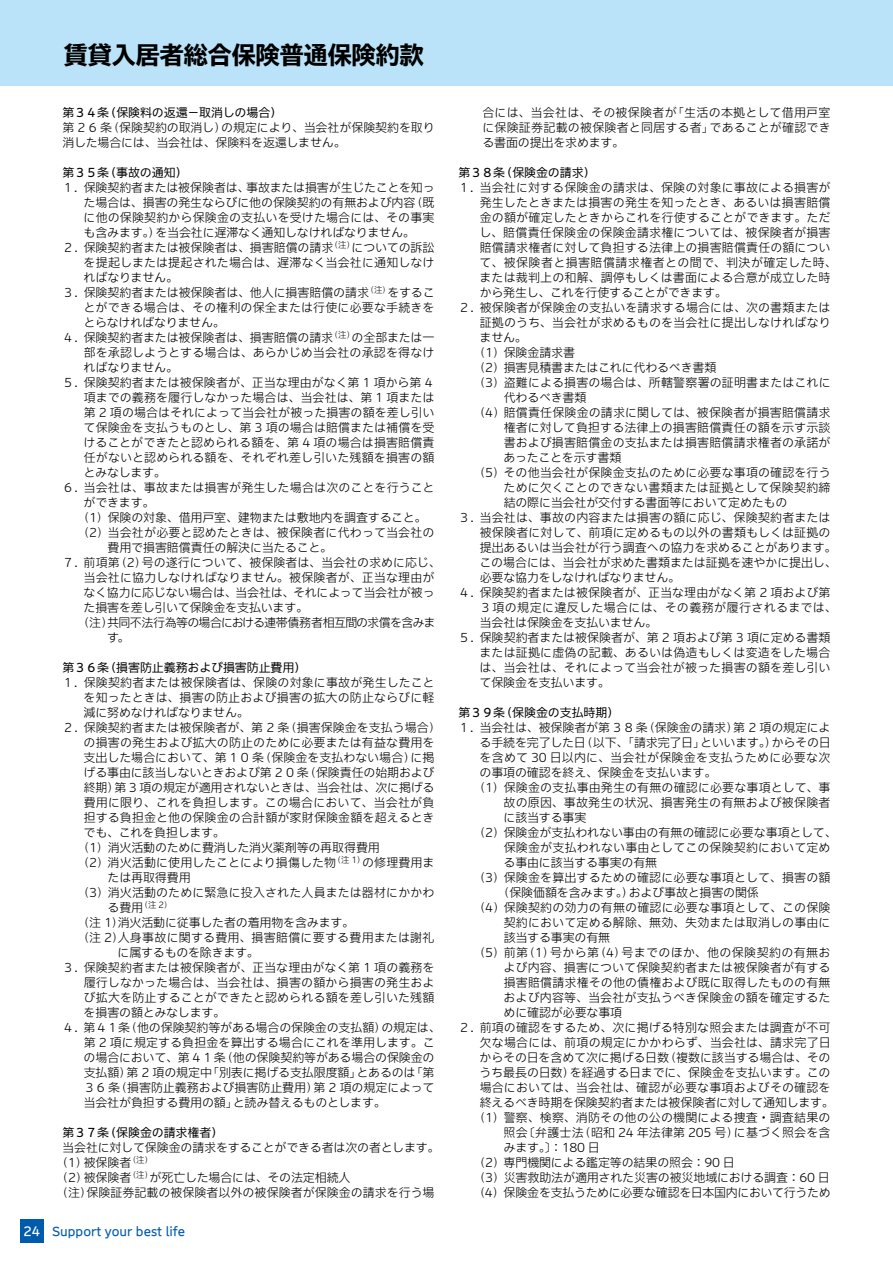
<style>
.page{position:relative;width:893px;height:1263px;background:#fff}
.page>*{position:absolute;margin:0;border:0;box-sizing:border-box;transform-origin:0 0}
.t1{font:700 expanded 24px "TBUD Go Std";color:#000}
.t2{font:300 12px/15px "Iwa UCDA Goth Std";letter-spacing:.005em;color:#000;text-align:justify}
.t3{font:300 12px "Iwa UCDA Goth Std";letter-spacing:-.015em;color:#000}
.t4{font:300 12px "Iwa UCDA Goth Std";letter-spacing:-.02em;color:#000}
.t5{font:100 12px "Iwa UCDA Goth Std";letter-spacing:-.015em;color:#000}
.t6{font:300 12px "Iwa UCDA Goth Std";letter-spacing:-.06em;color:#000}
.t7{font:300 12px "Iwa UCDA Goth Std";letter-spacing:.03em;color:#000}
.t8{font:300 12px "Iwa UCDA Goth Std";letter-spacing:-.03em;color:#000}
.t9{font:500 12px "Iwa UCDA Goth Std";color:#005bac}
.t10{font:300 12px "Iwa UCDA Goth Std";letter-spacing:-.025em;color:#000}
.t11{font:300 8.4px "Iwa UCDA Goth Std";color:#000}
.s1{font-size:12px}
.s2{font-size:12.45px;color:#fff}
</style>
<div class="page">
<div style="left:0;top:0;width:893px;height:85px;background:#bae3f9"></div>
<div style="left:20px;top:1219px;width:24px;height:24px;background:#005bac"></div>
<h1 class="t1" style="left:64px;top:41px;width:362px">賃貸入居者総合保険普通保険約款</h1>
<p class="t5" style="left:62px;top:104px;width:221px">第３４条（保険料の返還－取消しの場合）</p>
<p class="t2" style="left:62px;top:119px;width:374px">第２６条（保険契約の取消し）の規定により、当会社が保険契約を取り消した場合には、当会社は、保険料を返還しません。</p>
<p class="t5" style="left:62px;top:164px;width:127px">第３５条（事故の通知）</p>
<p class="t2" style="left:84px;top:179px;width:353px;text-indent:-21px">１. 保険契約者または被保険者は、事故または損害が生じたことを知った場合は、損害の発生ならびに他の保険契約の有無および内容（既に他の保険契約から保険金の支払いを受けた場合には、その事実も含みます。）を当会社に遅滞なく通知しなければなりません。</p>
<p class="t2" style="left:84px;top:239px;width:352px;text-indent:-21px">２. 保険契約者または被保険者は、損害賠償の請求<sup>（注）</sup>についての訴訟を提起しまたは提起された場合は、遅滞なく当会社に通知しなければなりません。</p>
<p class="t2" style="left:84px;top:284px;width:353px;text-indent:-21px">３. 保険契約者または被保険者は、他人に損害賠償の請求<sup>（注）</sup>をすることができる場合は、その権利の保全または行使に必要な手続きをとらなければなりません。</p>
<p class="t2" style="left:84px;top:329px;width:352px;text-indent:-21px">４. 保険契約者または被保険者は、損害賠償の請求<sup>（注）</sup>の全部または一部を承認しようとする場合は、あらかじめ当会社の承認を得なければなりません。</p>
<p class="t2" style="left:83px;top:374px;width:353px;text-indent:-21px">５. 保険契約者または被保険者が、正当な理由がなく第１項から第４項までの義務を履行しなかった場合は、当会社は、第１項または第２項の場合はそれによって当会社が被った損害の額を差し引いて保険金を支払うものとし、第３項の場合は賠償または補償を受けることができたと認められる額を、第４項の場合は損害賠償責任がないと認められる額を、それぞれ差し引いた残額を損害の額とみなします。</p>
<p class="t2" style="left:62px;top:479px;width:374px">６. 当会社は、事故または損害が発生した場合は次のことを行うこと</p>
<p class="t2" style="left:84px;top:494px;width:72px">ができます。</p>
<p class="t3" style="left:77px;top:509px;width:351px">（1）保険の対象、借用戸室、建物または敷地内を調査すること。</p>
<p class="t2" style="left:77px;top:524px;width:359px">（2）当会社が必要と認めたときは、被保険者に代わって当会社の</p>
<p class="t3" style="left:108px;top:539px;width:226px">費用で損害賠償責任の解決に当たること。</p>
<p class="t2" style="left:62px;top:554px;width:380px">７. 前項第（2）号の遂行について、被保険者は、当会社の求めに応じ、</p>
<p class="t2" style="left:84px;top:569px;width:352px">当会社に協力しなければなりません。被保険者が、正当な理由が</p>
<p class="t3" style="left:84px;top:584px;width:353px">なく協力に応じない場合は、当会社は、それによって当会社が被っ</p>
<p class="t3" style="left:84px;top:599px;width:226px">た損害を差し引いて保険金を支払います。</p>
<p class="t6" style="left:77px;top:614px;width:360px">（注）共同不法行為等の場合における連帯債務者相互間の求償を含みま</p>
<p class="t2" style="left:107px;top:629px;width:24px">す。</p>
<p class="t5" style="left:62px;top:659px;width:245px">第３６条（損害防止義務および損害防止費用）</p>
<p class="t2" style="left:84px;top:674px;width:353px;text-indent:-22px">１. 保険契約者または被保険者は、保険の対象に事故が発生したことを知ったときは、損害の防止および損害の拡大の防止ならびに軽減に努めなければなりません。</p>
<p class="t2" style="left:62px;top:719px;width:380px">２. 保険契約者または被保険者が、第２条（損害保険金を支払う場合）</p>
<p class="t2" style="left:84px;top:734px;width:352px">の損害の発生および拡大の防止のために必要または有益な費用を</p>
<p class="t2" style="left:84px;top:749px;width:352px">支出した場合において、第１０条（保険金を支払わない場合）に掲</p>
<p class="t4" style="left:84px;top:764px;width:352px">げる事由に該当しないときおよび第２０条（保険責任の始期および</p>
<p class="t3" style="left:84px;top:779px;width:352px">終期）第３項の規定が適用されないときは、当会社は、次に掲げる</p>
<p class="t2" style="left:84px;top:794px;width:352px">費用に限り、これを負担します。この場合において、当会社が負</p>
<p class="t2" style="left:84px;top:809px;width:352px">担する負担金と他の保険金の合計額が家財保険金額を超えるとき</p>
<p class="t4" style="left:84px;top:824px;width:143px">でも、これを負担します。</p>
<p class="t3" style="left:77px;top:839px;width:304px">（1）消火活動のために費消した消火薬剤等の再取得費用</p>
<p class="t2" style="left:77px;top:854px;width:359px">（2）消火活動に使用したことにより損傷した物<sup>（注</sup> <sup>1）</sup>の修理費用ま</p>
<p class="t2" style="left:108px;top:869px;width:85px">たは再取得費用</p>
<p class="t2" style="left:77px;top:884px;width:359px">（3）消火活動のために緊急に投入された人員または器材にかかわ</p>
<p class="t11" style="left:108px;top:898px;width:66px"><span class="s1">る費用</span>（注 2）</p>
<p class="t3" style="left:77px;top:914px;width:278px">（注 1）消火活動に従事した者の着用物を含みます。</p>
<p class="t2" style="left:77px;top:929px;width:359px">（注 2）人身事故に関する費用、損害賠償に要する費用または謝礼</p>
<p class="t4" style="left:118px;top:944px;width:143px">に属するものを除きます。</p>
<p class="t2" style="left:84px;top:959px;width:353px;text-indent:-21px">３. 保険契約者または被保険者が、正当な理由がなく第１項の義務を履行しなかった場合は、当会社は、損害の額から損害の発生および拡大を防止することができたと認められる額を差し引いた残額を損害の額とみなします。</p>
<p class="t2" style="left:83px;top:1019px;width:359px;text-align:left;text-indent:-21px">４. 第４１条（他の保険契約等がある場合の保険金の支払額）の規定は、第２項に規定する負担金を算出する場合にこれを準用します。この場合において、第４１条（他の保険契約等がある場合の保険金の支払額）第２項の規定中「別表に掲げる支払限度額」とあるのは「第３６条（損害防止義務および損害防止費用）第２項の規定によって当会社が負担する費用の額」と読み替えるものとします。</p>
<p class="t5" style="left:62px;top:1124px;width:162px">第３７条（保険金の請求権者）</p>
<p class="t2" style="left:56px;top:1139px;width:385px;text-align:left;text-indent:6px">当会社に対して保険金の請求をすることができる者は次の者とします。（1）被保険者<sup>（注）<br></sup>（2）被保険者<sup>（注）</sup>が死亡した場合には、その法定相続人<br>（注）保険証券記載の被保険者以外の被保険者が保険金の請求を行う場</p>
<p class="t9" style="left:24px;top:1222px;width:163px"><span class="s2">24</span> Support your best life</p>
<p class="t2" style="left:482px;top:104px;width:350px">合には、当会社は、その被保険者が「生活の本拠として借用戸室に保険証券記載の被保険者と同居する者」であることが確認できる書面の提出を求めます。</p>
<p class="t5" style="left:458px;top:164px;width:139px">第３８条（保険金の請求）</p>
<p class="t2" style="left:479px;top:179px;width:359px;text-align:left;text-indent:-21px">１. 当会社に対する保険金の請求は、保険の対象に事故による損害が発生したときまたは損害の発生を知ったとき、あるいは損害賠償金の額が確定したときからこれを行使することができます。ただし、賠償責任保険金の保険金請求権については、被保険者が損害賠償請求権者に対して負担する法律上の損害賠償責任の額について、被保険者と損害賠償請求権者との間で、判決が確定した時、または裁判上の和解、調停もしくは書面による合意が成立した時から発生し、これを行使することができます。</p>
<p class="t2" style="left:458px;top:299px;width:374px">２. 被保険者が保険金の支払いを請求する場合には、次の書類または</p>
<p class="t2" style="left:480px;top:314px;width:353px">証拠のうち、当会社が求めるものを当会社に提出しなければなり</p>
<p class="t2" style="left:480px;top:329px;width:49px">ません。</p>
<p class="t2" style="left:473px;top:344px;width:103px">（1）保険金請求書</p>
<p class="t4" style="left:473px;top:359px;width:244px">（2）損害見積書またはこれに代わるべき書類</p>
<p class="t2" style="left:473px;top:374px;width:359px">（3）盗難による損害の場合は、所轄警察署の証明書またはこれに</p>
<p class="t4" style="left:504px;top:389px;width:84px">代わるべき書類</p>
<p class="t2" style="left:473px;top:404px;width:359px">（4）賠償責任保険金の請求に関しては、被保険者が損害賠償請求</p>
<p class="t2" style="left:504px;top:419px;width:328px">権者に対して負担する法律上の損害賠償責任の額を示す示談</p>
<p class="t2" style="left:504px;top:434px;width:328px">書および損害賠償金の支払または損害賠償請求権者の承諾が</p>
<p class="t10" style="left:504px;top:449px;width:119px">あったことを示す書類</p>
<p class="t2" style="left:473px;top:464px;width:359px">（5）その他当会社が保険金支払のために必要な事項の確認を行う</p>
<p class="t2" style="left:504px;top:479px;width:328px">ために欠くことのできない書類または証拠として保険契約締</p>
<p class="t3" style="left:504px;top:494px;width:285px">結の際に当会社が交付する書面等において定めたもの</p>
<p class="t2" style="left:479px;top:509px;width:359px;text-align:left;text-indent:-21px">３. 当会社は、事故の内容または損害の額に応じ、保険契約者または被保険者に対して、前項に定めるもの以外の書類もしくは証拠の提出あるいは当会社が行う調査への協力を求めることがあります。この場合には、当会社が求めた書類または証拠を速やかに提出し、必要な協力をしなければなりません。</p>
<p class="t2" style="left:479px;top:584px;width:359px;text-align:left;text-indent:-21px">４. 保険契約者または被保険者が、正当な理由がなく第２項および第<br>３項の規定に違反した場合には、その義務が履行されるまでは、当会社は保険金を支払いません。</p>
<p class="t2" style="left:480px;top:629px;width:352px;text-indent:-21px">５. 保険契約者または被保険者が、第２項および第３項に定める書類または証拠に虚偽の記載、あるいは偽造もしくは変造をした場合は、当会社は、それによって当会社が被った損害の額を差し引いて保険金を支払います。</p>
<p class="t5" style="left:458px;top:704px;width:162px">第３９条（保険金の支払時期）</p>
<p class="t2" style="left:458px;top:719px;width:374px">１. 当会社は、被保険者が第３８条（保険金の請求）第２項の規定によ</p>
<p class="t4" style="left:480px;top:734px;width:353px">る手続を完了した日（以下、「請求完了日」といいます。）からその日</p>
<p class="t2" style="left:480px;top:749px;width:352px">を含めて 30 日以内に、当会社が保険金を支払うために必要な次</p>
<p class="t3" style="left:480px;top:764px;width:238px">の事項の確認を終え、保険金を支払います。</p>
<p class="t2" style="left:473px;top:779px;width:359px">（1）保険金の支払事由発生の有無の確認に必要な事項として、事</p>
<p class="t2" style="left:504px;top:794px;width:328px">故の原因、事故発生の状況、損害発生の有無および被保険者</p>
<p class="t3" style="left:504px;top:809px;width:84px">に該当する事実</p>
<p class="t2" style="left:473px;top:824px;width:365px">（2）保険金が支払われない事由の有無の確認に必要な事項として、</p>
<p class="t2" style="left:504px;top:839px;width:328px">保険金が支払われない事由としてこの保険契約において定め</p>
<p class="t3" style="left:504px;top:854px;width:155px">る事由に該当する事実の有無</p>
<p class="t2" style="left:473px;top:869px;width:359px">（3）保険金を算出するための確認に必要な事項として、損害の額</p>
<p class="t3" style="left:497px;top:884px;width:263px">（保険価額を含みます。）および事故と損害の関係</p>
<p class="t2" style="left:473px;top:899px;width:359px">（4）保険契約の効力の有無の確認に必要な事項として、この保険</p>
<p class="t2" style="left:504px;top:914px;width:328px">契約において定める解除、無効、失効または取消しの事由に</p>
<p class="t3" style="left:504px;top:929px;width:108px">該当する事実の有無</p>
<p class="t7" style="left:473px;top:944px;width:359px">（5）前第（1）号から第（4）号までのほか、他の保険契約の有無お</p>
<p class="t2" style="left:504px;top:959px;width:329px">よび内容、損害について保険契約者または被保険者が有する</p>
<p class="t2" style="left:504px;top:974px;width:328px">損害賠償請求権その他の債権および既に取得したものの有無</p>
<p class="t2" style="left:504px;top:989px;width:328px">および内容等、当会社が支払うべき保険金の額を確定するた</p>
<p class="t2" style="left:504px;top:1004px;width:120px">めに確認が必要な事項</p>
<p class="t2" style="left:458px;top:1019px;width:374px">２. 前項の確認をするため、次に掲げる特別な照会または調査が不可</p>
<p class="t2" style="left:480px;top:1034px;width:352px">欠な場合には、前項の規定にかかわらず、当会社は、請求完了日</p>
<p class="t2" style="left:480px;top:1049px;width:352px">からその日を含めて次に掲げる日数（複数に該当する場合は、その</p>
<p class="t2" style="left:480px;top:1064px;width:353px">うち最長の日数）を経過する日までに、保険金を支払います。この</p>
<p class="t2" style="left:480px;top:1079px;width:352px">場合においては、当会社は、確認が必要な事項およびその確認を</p>
<p class="t4" style="left:480px;top:1094px;width:356px">終えるべき時期を保険契約者または被保険者に対して通知します。</p>
<p class="t2" style="left:473px;top:1109px;width:359px">（1）警察、検察、消防その他の公の機関による捜査・調査結果の</p>
<p class="t2" style="left:504px;top:1124px;width:328px">照会〔弁護士法（昭和 24 年法律第 205 号）に基づく照会を含</p>
<p class="t2" style="left:504px;top:1139px;width:98px">みます。〕：180 日</p>
<p class="t3" style="left:473px;top:1154px;width:263px">（2）専門機関による鑑定等の結果の照会：90 日</p>
<p class="t3" style="left:473px;top:1169px;width:358px">（3）災害救助法が適用された災害の被災地域における調査：60 日</p>
<p class="t8" style="left:473px;top:1184px;width:359px">（4）保険金を支払うために必要な確認を日本国内において行うため</p>
</div>
